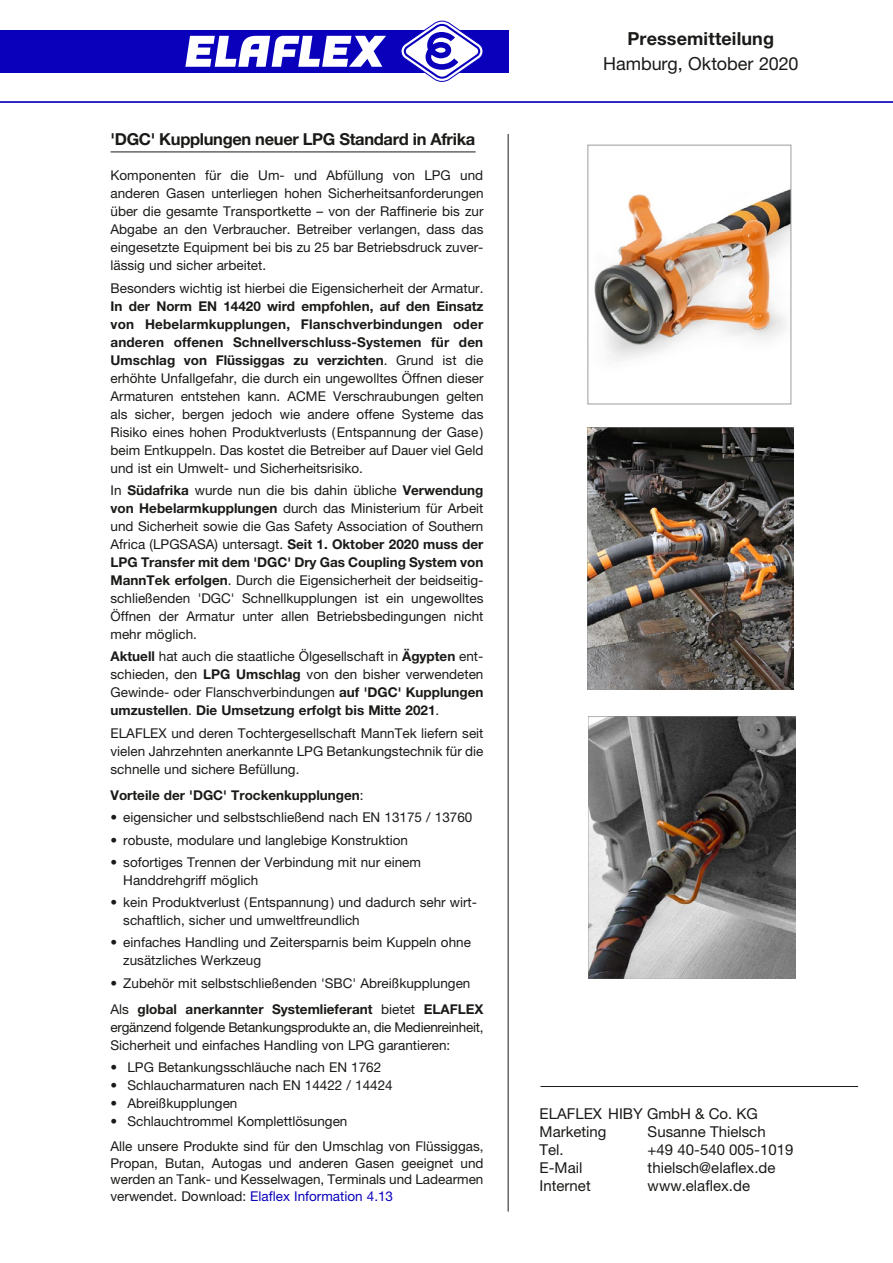
<style>
.page{position:relative;width:893px;height:1263px;background:#fff}
.page>*{position:absolute;margin:0;border:0;box-sizing:border-box;transform-origin:0 0}
.t1{font:18px/25.5px "Helvetica Neue LTW1 G";letter-spacing:-.005em;color:#1a1a18;text-align:center}
.t2{font:700 16.5px "Helvetica Neue LTW1 G";letter-spacing:-.02em;color:#1a1a18}
.t3{font:15px/18px "Helvetica Neue LTW1 G";color:#1a1a18}
.Fließtexte{font:13.5px/18px "Helvetica Neue LTW1 G";color:#1a1a18;text-align:justify}
.Fließtexte-2{font:700 13.5px "Helvetica Neue LTW1 G";color:#1a1a18}
.s1{font-weight:700}
.s2{font-weight:400}
.s3{color:#0a00bc}
</style>
<div class="page">
<div style="left:0;top:30px;width:508px;height:43px;background:#0a00bc"></div>
<svg style="left:401px;top:21px;width:82px;height:61px"></svg>
<svg style="left:185px;top:35px;width:201px;height:32px"></svg>
<hr style="left:508px;top:134px;width:1px;height:1077px;background:#1a1a18">
<hr style="left:540px;top:1086px;width:318px;height:1px;background:#1a1a18">
<hr style="left:0;top:101px;width:893px;height:2px;background:#0a00bc">
<img style="left:594px;top:189px;width:195px;height:171px">
<div style="left:588px;top:145px;width:203px;height:259px;border:1px solid #9c9d9d"></div>
<img style="left:588px;top:427px;width:206px;height:263px">
<img style="left:589px;top:716px;width:206px;height:262px">
<hr style="left:111px;top:152px;width:365px;height:1px;background:#1a1a18">
<p class="t2" style="left:111px;top:129px;width:366px">'DGC' Kupplungen neuer LPG Standard in Afrika</p>
<p class="Fließtexte" style="left:111px;top:167px;width:374px">Komponenten für die Um- und Abfüllung von LPG und anderen Gasen unterliegen hohen Sicherheitsanforderungen über die gesamte Transportkette – von der Raffinerie bis zur Abgabe an den Verbraucher. Betreiber verlangen, dass das eingesetzte Equipment bei bis zu 25 bar Betriebsdruck zuver&shy;lässig und sicher arbeitet.</p>
<p class="Fließtexte" style="left:111px;top:279px;width:374px">Besonders wichtig ist hierbei die Eigensicherheit der Armatur.<br><span class="s1">In der Norm EN 14420 wird empfohlen, auf den Einsatz von Hebelarmkupplungen, Flanschverbindungen oder anderen offenen Schnellverschluss-Systemen für den Umschlag von Flüssiggas zu verzichten</span>. Grund ist die erhöhte Unfallgefahr, die durch ein ungewolltes Öffnen dieser Armaturen entstehen kann. ACME Verschraubungen gelten als sicher, bergen jedoch wie andere offene Systeme das Risiko eines hohen Produktverlusts (Entspannung der Gase) beim Entkuppeln. Das kostet die Betreiber auf Dauer viel Geld und ist ein Umwelt- und Sicherheitsrisiko.</p>
<p class="Fließtexte" style="left:111px;top:481px;width:374px">In <span class="s1">Südafrika</span> wurde nun die bis dahin übliche <span class="s1">Verwendung von Hebelarmkupplungen</span> durch das Ministerium für Arbeit und Sicherheit sowie die Gas Safety Association of Southern Africa (LPGSASA) untersagt. <span class="s1">Seit 1. Oktober 2020 muss der LPG Transfer mit dem 'DGC' Dry Gas Coupling System von MannTek erfolgen</span>. Durch die Eigensicherheit der beidseitig&shy;schließenden 'DGC' Schnellkupplungen ist ein ungewolltes Öffnen der Armatur unter allen Betriebsbedingungen nicht mehr möglich.</p>
<p class="Fließtexte" style="left:111px;top:647px;width:374px"><span class="s1">Aktuell</span> hat auch die staatliche Ölgesellschaft in <span class="s1">Ägypten</span> ent&shy;schieden, den <span class="s1">LPG Umschlag</span> von den bisher verwendeten Gewinde- oder Flanschverbindungen <span class="s1">auf 'DGC' Kupplungen umzustellen</span>. <span class="s1">Die Umsetzung erfolgt bis Mitte 2021</span>.</p>
<p class="Fließtexte" style="left:111px;top:724px;width:374px">ELAFLEX und deren Tochtergesellschaft MannTek liefern seit vielen Jahrzehnten anerkannte LPG Betankungstechnik für die schnelle und sichere Befüllung.</p>
<p class="Fließtexte-2" style="left:111px;top:787px;width:255px">Vorteile der 'DGC' Trockenkupplungen<span class="s2">:</span></p>
<p class="Fließtexte" style="left:111px;top:808px;width:363px">• eigensicher und selbstschließend nach EN 13175 / 13760</p>
<p class="Fließtexte" style="left:111px;top:831px;width:299px">• robuste, modulare und langlebige Konstruktion</p>
<p class="Fließtexte" style="left:123px;top:853px;width:299px;text-indent:-13px">• sofortiges Trennen der Verbindung mit nur einem<br>Handdrehgriff möglich</p>
<p class="Fließtexte" style="left:123px;top:893px;width:355px;text-indent:-13px">• kein Produktverlust (Entspannung) und dadurch sehr wirt&shy;schaftlich, sicher und umweltfreundlich</p>
<p class="Fließtexte" style="left:123px;top:933px;width:349px;text-indent:-13px">• einfaches Handling und Zeitersparnis beim Kuppeln ohne zusätzliches Werkzeug</p>
<p class="Fließtexte" style="left:111px;top:974px;width:361px">• Zubehör mit selbstschließenden 'SBC' Abreißkupplungen</p>
<p class="Fließtexte" style="left:111px;top:1000px;width:374px">Als <span class="s1">global anerkannter Systemlieferant</span> bietet <span class="s1">ELAFLEX </span>ergänzend folgende Betankungsprodukte an, die Medienreinheit, Sicherheit und einfaches Handling von LPG garantieren:</p>
<p class="Fließtexte" style="left:111px;top:1058px;width:272px">• LPG Betankungsschläuche nach EN 1762</p>
<p class="Fließtexte" style="left:111px;top:1076px;width:284px">• Schlaucharmaturen nach EN 14422 / 14424</p>
<p class="Fließtexte" style="left:111px;top:1094px;width:128px">• Abreißkupplungen</p>
<p class="Fließtexte" style="left:111px;top:1112px;width:238px">• Schlauchtrommel Komplettlösungen</p>
<p class="Fließtexte" style="left:111px;top:1138px;width:374px;line-height:16.5px">Alle unsere Produkte sind für den Umschlag von Flüssiggas, Propan, Butan, Autogas und anderen Gasen geeignet und werden an Tank- und Kesselwagen, Terminals und Ladearmen verwendet. Download: <span class="s3">Elaflex Information 4.13</span></p>
<p class="t1" style="left:603px;top:26px;width:197px"><span class="s1">Pressemitteilung<br></span>Hamburg, Oktober 2020</p>
<p class="t3" style="left:540px;top:1104px;width:220px">ELAFLEX HIBY GmbH &amp; Co. KG<br>Marketing</p>
<p class="t3" style="left:648px;top:1122px;width:120px">Susanne Thielsch</p>
<p class="t3" style="left:540px;top:1140px;width:26px">Tel.</p>
<p class="t3" style="left:648px;top:1140px;width:147px">+49 40-540 005-1019</p>
<p class="t3" style="left:540px;top:1158px;width:44px">E-Mail</p>
<p class="t3" style="left:648px;top:1158px;width:129px">thielsch@elaflex.de</p>
<p class="t3" style="left:540px;top:1176px;width:53px">Internet</p>
<p class="t3" style="left:648px;top:1176px;width:104px">www.elaflex.de</p>
</div>
